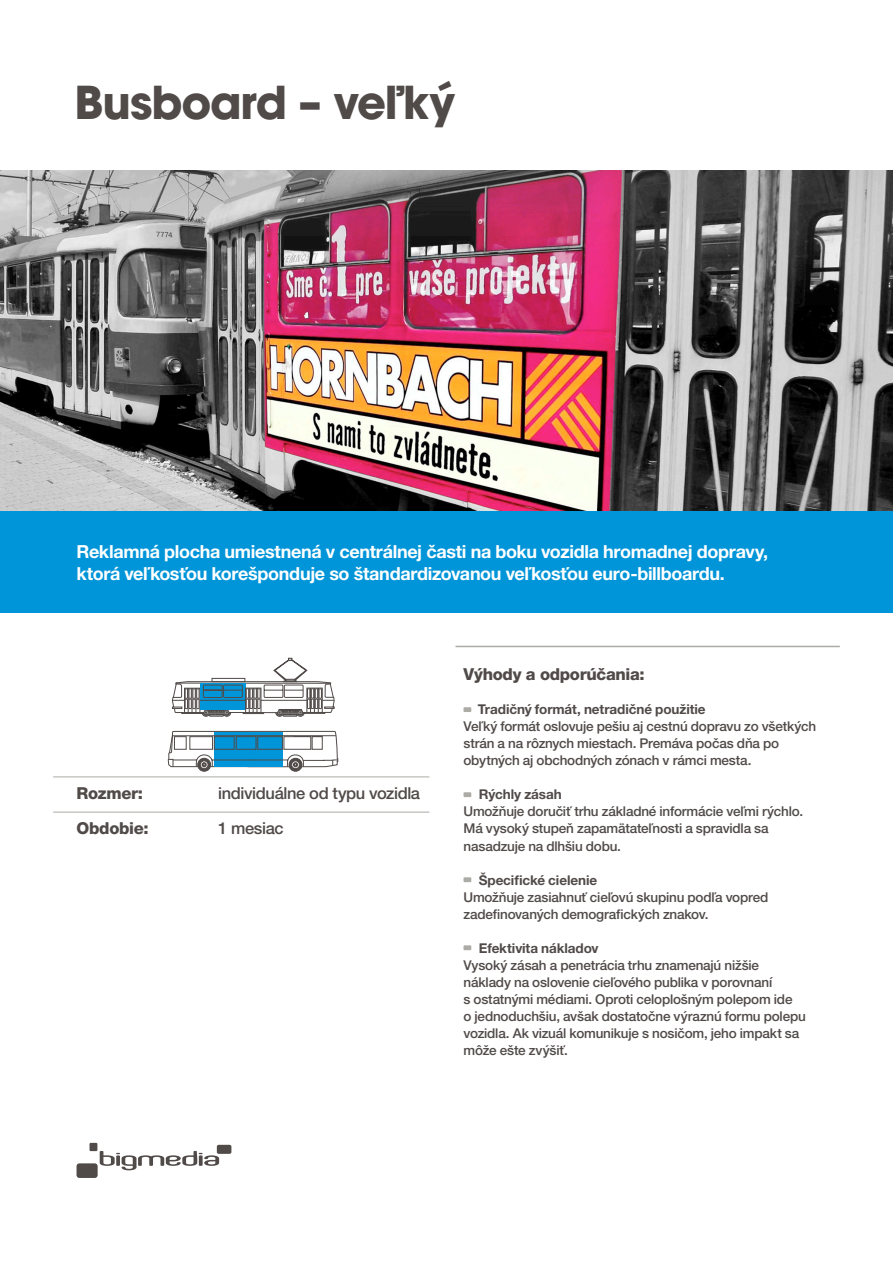
<style>
.page{position:relative;width:893px;height:1263px;background:#fff}
.page>*{position:absolute;margin:0;border:0;box-sizing:border-box;transform-origin:0 0}
.t1{font:700 45px "ITC Avant Garde Pro";letter-spacing:-.025em;color:#504a48}
.t2{font:700 18px/21.6px "Helvetica Neue LT Pro";letter-spacing:-.02em;color:#fff}
.t3{font:800 16.5px "Helvetica Neue LT Pro";letter-spacing:-.02em;color:#504a48}
.t4{font:500 16.5px "Helvetica Neue LT Pro";letter-spacing:-.02em;color:#504a48}
.t5{font:500 13.5px/17px "Helvetica Neue LT Pro";letter-spacing:-.015em;color:#504a48}
.t6{font:700 13.5px "Helvetica Neue LT Pro";letter-spacing:-.005em;color:#504a48}
</style>
<div class="page">
<div style="left:0;top:510px;width:893px;height:102px;background:#0095d9"></div>
<div style="left:90px;top:1143px;width:7px;height:8px;background:#504a48"></div>
<div style="left:77px;top:1163px;width:21px;height:15px;background:#504a48;border-radius:3px"></div>
<div style="left:217px;top:1145px;width:14px;height:9px;background:#504a48;border-radius:2px"></div>
<svg style="left:100px;top:1151px;width:119px;height:19px"></svg>
<div style="left:463px;top:707px;width:8px;height:5px;background:#acaba5"></div>
<div style="left:463px;top:792px;width:8px;height:5px;background:#acaba5"></div>
<div style="left:463px;top:877px;width:8px;height:5px;background:#acaba5"></div>
<div style="left:463px;top:945px;width:8px;height:5px;background:#acaba5"></div>
<img style="left:0;top:170px;width:893px;height:340px">
<hr style="left:455px;top:646px;width:385px;height:1px;background:#acaba5">
<hr style="left:53px;top:812px;width:376px;height:1px;background:#acaba5">
<hr style="left:53px;top:777px;width:376px;height:1px;background:#acaba5">
<div style="left:289px;top:758px;width:13px;height:13px;border:1px solid #504a48;border-radius:50%"></div>
<div style="left:198px;top:758px;width:13px;height:13px;border:1px solid #504a48;border-radius:50%"></div>
<svg style="left:168px;top:731px;width:170px;height:38px"></svg>
<svg style="left:172px;top:658px;width:162px;height:59px"></svg>
<h1 class="t1" style="left:74px;top:72px;width:382px">Busboard – veľký</h1>
<h2 class="t2" style="left:77px;top:541px;width:693px">Reklamná plocha umiestnená v centrálnej časti na boku vozidla hromadnej dopravy, ktorá veľkosťou korešponduje so štandardizovanou veľkosťou euro-billboardu.</h2>
<p class="t3" style="left:77px;top:784px;width:68px">Rozmer:</p>
<p class="t4" style="left:218px;top:784px;width:204px">individuálne od typu vozidla</p>
<p class="t3" style="left:77px;top:818px;width:74px">Obdobie:</p>
<p class="t4" style="left:218px;top:818px;width:67px">1 mesiac</p>
<p class="t3" style="left:463px;top:665px;width:183px">Výhody a odporúčania:</p>
<p class="t6" style="left:478px;top:701px;width:229px">Tradičný formát, netradičné použitie</p>
<p class="t5" style="left:463px;top:718px;width:354px">Veľký formát oslovuje pešiu aj cestnú dopravu zo všetkých strán a na rôznych miestach. Premáva počas dňa po obytných aj obchodných zónach v rámci mesta.</p>
<p class="t6" style="left:479px;top:786px;width:85px">Rýchly zásah</p>
<p class="t5" style="left:463px;top:803px;width:341px">Umožňuje doručiť trhu základné informácie veľmi rýchlo.<br>Má vysoký stupeň zapamätateľnosti a spravidla sa nasadzuje na dlhšiu dobu.</p>
<p class="t6" style="left:479px;top:871px;width:120px">Špecifické cielenie</p>
<p class="t5" style="left:463px;top:888px;width:306px">Umožňuje zasiahnuť cieľovú skupinu podľa vopred zadefinovaných demografických znakov.</p>
<p class="t6" style="left:479px;top:939px;width:121px">Efektivita nákladov</p>
<p class="t5" style="left:463px;top:956px;width:344px">Vysoký zásah a penetrácia trhu znamenajú nižšie náklady na oslovenie cieľového publika v porovnaní<br>s ostatnými médiami. Oproti celoplošným polepom ide<br>o jednoduchšiu, avšak dostatočne výraznú formu polepu vozidla. Ak vizuál komunikuje s nosičom, jeho impakt sa môže ešte zvýšiť.</p>
</div>
